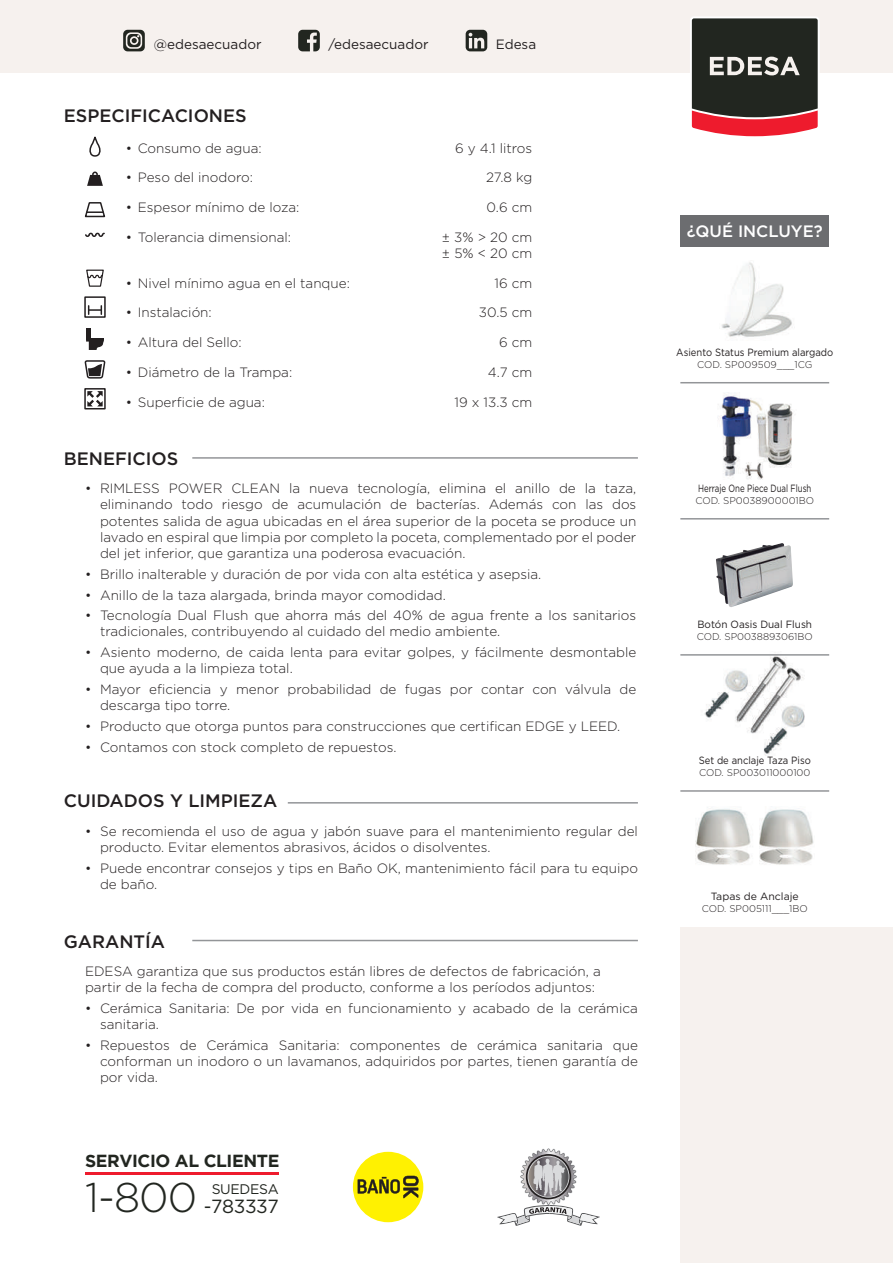
<style>
.page{position:relative;width:893px;height:1263px;background:#fff}
.page>*{position:absolute;margin:0;border:0;box-sizing:border-box;transform-origin:0 0}
.t1{font:19.05px "Gotham";letter-spacing:-.02em;color:#222620}
.t2{font:500 18px "Gotham";color:#231f20}
.t3{font:700 17.55px "Gotham";letter-spacing:-.02em;color:#222620}
.t4{font:500 16.5px "Gotham";color:#fff}
.t5{font:13.95px "Gotham";letter-spacing:-.02em;color:#222620}
.t6{font:300 13.5px/16.2px "Gotham";color:#231f20}
.t7{font:13.5px "Gotham";color:#231f20}
.t8{font:10.5px "Gotham";color:#231f20;scale:.9 1}
.t9{font:10.5px "Gotham";color:#231f20;scale:.75 1}
.t10{font:10.5px "Gotham";color:#231f20;scale:.95 1}
.t11{font:10.5px "Gotham";color:#231f20}
.t12{font:300 9.75px "Gotham";color:#231f20}
.s1{font-weight:300;font-size:41.4px}
</style>
<div class="page">
<hr style="left:192px;top:457px;width:446px;height:2px;background:#939598">
<hr style="left:288px;top:802px;width:350px;height:1px;background:#939598">
<hr style="left:192px;top:940px;width:446px;height:1px;background:#939598">
<div style="left:353px;top:1152px;width:70px;height:70px;background:#fff101;border-radius:50%"></div>
<svg style="left:358px;top:1176px;width:61px;height:22px"></svg>
<svg style="left:497px;top:1148px;width:103px;height:78px"></svg>
<div style="left:0;top:0;width:893px;height:72px;background:#f6f1ee"></div>
<svg style="left:123px;top:30px;width:22px;height:21px"></svg>
<svg style="left:298px;top:30px;width:22px;height:21px"></svg>
<svg style="left:466px;top:30px;width:21px;height:21px"></svg>
<svg style="left:89px;top:137px;width:12px;height:20px"></svg>
<svg style="left:87px;top:172px;width:16px;height:14px"></svg>
<svg style="left:84px;top:202px;width:22px;height:16px"></svg>
<svg style="left:85px;top:232px;width:20px;height:5px"></svg>
<div style="left:84px;top:296px;width:22px;height:22px;border:2px solid #231f20"></div>
<svg style="left:88px;top:306px;width:14px;height:8px"></svg>
<div style="left:84px;top:388px;width:22px;height:21px;border:2px solid #231f20"></div>
<svg style="left:87px;top:391px;width:16px;height:15px"></svg>
<div style="left:86px;top:330px;width:5px;height:9px;background:#231f20"></div>
<svg style="left:86px;top:338px;width:18px;height:12px"></svg>
<svg style="left:84px;top:360px;width:22px;height:19px"></svg>
<svg style="left:86px;top:269px;width:18px;height:18px"></svg>
<div style="left:680px;top:927px;width:213px;height:336px;background:#f6f1ee"></div>
<div style="left:680px;top:215px;width:149px;height:32px;background:#6c6d70"></div>
<img style="left:721px;top:262px;width:71px;height:75px">
<img style="left:718px;top:393px;width:75px;height:87px">
<img style="left:716px;top:543px;width:77px;height:64px">
<img style="left:704px;top:656px;width:101px;height:99px">
<img style="left:695px;top:807px;width:119px;height:58px">
<hr style="left:680px;top:790px;width:149px;height:2px;background:#939598">
<hr style="left:680px;top:654px;width:149px;height:2px;background:#939598">
<hr style="left:680px;top:518px;width:149px;height:1px;background:#939598">
<hr style="left:680px;top:382px;width:149px;height:1px;background:#939598">
<hr style="left:85px;top:1172px;width:194px;height:2px;background:#ee1b2d">
<svg style="left:688px;top:17px;width:134px;height:120px;background:#614846"></svg>
<p class="t7" style="left:154px;top:35px;width:109px">@edesaecuador</p>
<p class="t7" style="left:328px;top:35px;width:102px">/edesaecuador</p>
<p class="t7" style="left:496px;top:35px;width:42px">Edesa</p>
<h2 class="t2" style="left:64px;top:103px;width:184px">ESPECIFICACIONES</h2>
<p class="t6" style="left:126px;top:139px;width:138px">• Consumo de agua:</p>
<p class="t6" style="left:455px;top:139px;width:79px">6 y 4.1 litros</p>
<p class="t6" style="left:126px;top:169px;width:129px">• Peso del inodoro:</p>
<p class="t6" style="left:486px;top:169px;width:48px">27.8 kg</p>
<p class="t6" style="left:126px;top:199px;width:175px">• Espesor mínimo de loza:</p>
<p class="t6" style="left:487px;top:199px;width:47px">0.6 cm</p>
<p class="t6" style="left:126px;top:229px;width:167px">• Tolerancia dimensional:</p>
<p class="t6" style="left:442px;top:229px;width:92px">± 3% &gt; 20 cm ± 5% &lt; 20 cm</p>
<p class="t6" style="left:126px;top:274px;width:226px">• Nivel mínimo agua en el tanque:</p>
<p class="t6" style="left:494px;top:274px;width:39px">16 cm</p>
<p class="t6" style="left:126px;top:304px;width:88px">• Instalación:</p>
<p class="t6" style="left:479px;top:304px;width:55px">30.5 cm</p>
<p class="t6" style="left:126px;top:334px;width:117px">• Altura del Sello:</p>
<p class="t6" style="left:499px;top:334px;width:35px">6 cm</p>
<p class="t6" style="left:126px;top:364px;width:168px">• Diámetro de la Trampa:</p>
<p class="t6" style="left:488px;top:364px;width:46px">4.7 cm</p>
<p class="t6" style="left:126px;top:393px;width:141px">• Superficie de agua:</p>
<p class="t6" style="left:455px;top:393px;width:79px">19 x 13.3 cm</p>
<h2 class="t2" style="left:64px;top:447px;width:116px">BENEFICIOS</h2>
<p class="t6" style="left:100px;top:480px;width:538px;text-align:justify;text-indent:-15px">• RIMLESS POWER CLEAN la nueva tecnología, elimina el anillo de la taza, eliminando todo riesgo de acumulación de bacterías. Además con las dos potentes salida de agua ubicadas en el área superior de la poceta se produce un lavado en espiral que limpia por completo la poceta, complementado por el poder del jet inferior, que garantiza una poderosa evacuación.</p>
<p class="t6" style="left:85px;top:565px;width:458px">• Brillo inalterable y duración de por vida con alta estética y asepsia.</p>
<p class="t6" style="left:85px;top:586px;width:362px">• Anillo de la taza alargada, brinda mayor comodidad.</p>
<p class="t6" style="left:100px;top:607px;width:538px;text-indent:-15px">• Tecnología Dual Flush que ahorra más del 40% de agua frente a los sanitarios tradicionales, contribuyendo al cuidado del medio ambiente.</p>
<p class="t6" style="left:100px;top:644px;width:538px;text-indent:-15px">• Asiento moderno, de caida lenta para evitar golpes, y fácilmente desmontable que ayuda a la limpieza total.</p>
<p class="t6" style="left:100px;top:681px;width:538px;text-indent:-15px">• Mayor eficiencia y menor probabilidad de fugas por contar con válvula de descarga tipo torre.</p>
<p class="t6" style="left:85px;top:718px;width:537px">• Producto que otorga puntos para construcciones que certifican EDGE y LEED.</p>
<p class="t6" style="left:85px;top:738px;width:313px">• Contamos con stock completo de repuestos.</p>
<h2 class="t2" style="left:64px;top:789px;width:215px">CUIDADOS Y LIMPIEZA</h2>
<p class="t6" style="left:100px;top:822px;width:539px;text-indent:-15px">• Se recomienda el uso de agua y jabón suave para el mantenimiento regular del producto. Evitar elementos abrasivos, ácidos o disolventes.</p>
<p class="t6" style="left:100px;top:859px;width:539px;text-indent:-15px">• Puede encontrar consejos y tips en Baño OK, mantenimiento fácil para tu equipo de baño.</p>
<h2 class="t2" style="left:64px;top:929px;width:103px">GARANTÍA</h2>
<p class="t6" style="left:85px;top:963px;width:517px">EDESA garantiza que sus productos están libres de defectos de fabricación, a partir de la fecha de compra del producto, conforme a los períodos adjuntos:</p>
<p class="t6" style="left:100px;top:999px;width:539px;text-indent:-15px">• Cerámica Sanitaria: De por vida en funcionamiento y acabado de la cerámica sanitaria.</p>
<p class="t6" style="left:100px;top:1036px;width:539px;text-align:justify;text-indent:-15px">• Repuestos de Cerámica Sanitaria: componentes de cerámica sanitaria que conforman un inodoro o un lavamanos, adquiridos por partes, tienen garantía de por vida.</p>
<p class="t3" style="left:85px;top:1151px;width:196px">SERVICIO AL CLIENTE</p>
<h1 class="t1" style="left:85px;top:1194px;width:195px"><span class="s1">1-800</span> -783337</h1>
<p class="t5" style="left:212px;top:1180px;width:69px">SUEDESA</p>
<p class="t4" style="left:687px;top:220px;width:137px">¿QUÉ INCLUYE?</p>
<p class="t8" style="left:676px;top:346px;width:176px">Asiento Status Premium alargado</p>
<p class="t12" style="left:697px;top:358px;width:117px">COD. SP009509___1CG</p>
<p class="t9" style="left:698px;top:482px;width:153px">Herraje One Piece Dual Flush</p>
<p class="t12" style="left:695px;top:494px;width:120px">COD. SP0038900001BO</p>
<p class="t10" style="left:697px;top:618px;width:122px">Botón Oasis Dual Flush</p>
<p class="t12" style="left:697px;top:630px;width:118px">COD. SP0038893061BO</p>
<p class="t8" style="left:699px;top:754px;width:126px">Set de anclaje Taza Piso</p>
<p class="t12" style="left:699px;top:766px;width:113px">COD. SP003011000100</p>
<p class="t11" style="left:711px;top:890px;width:89px">Tapas de Anclaje</p>
<p class="t12" style="left:702px;top:902px;width:108px">COD. SP005111___1BO</p>
</div>
